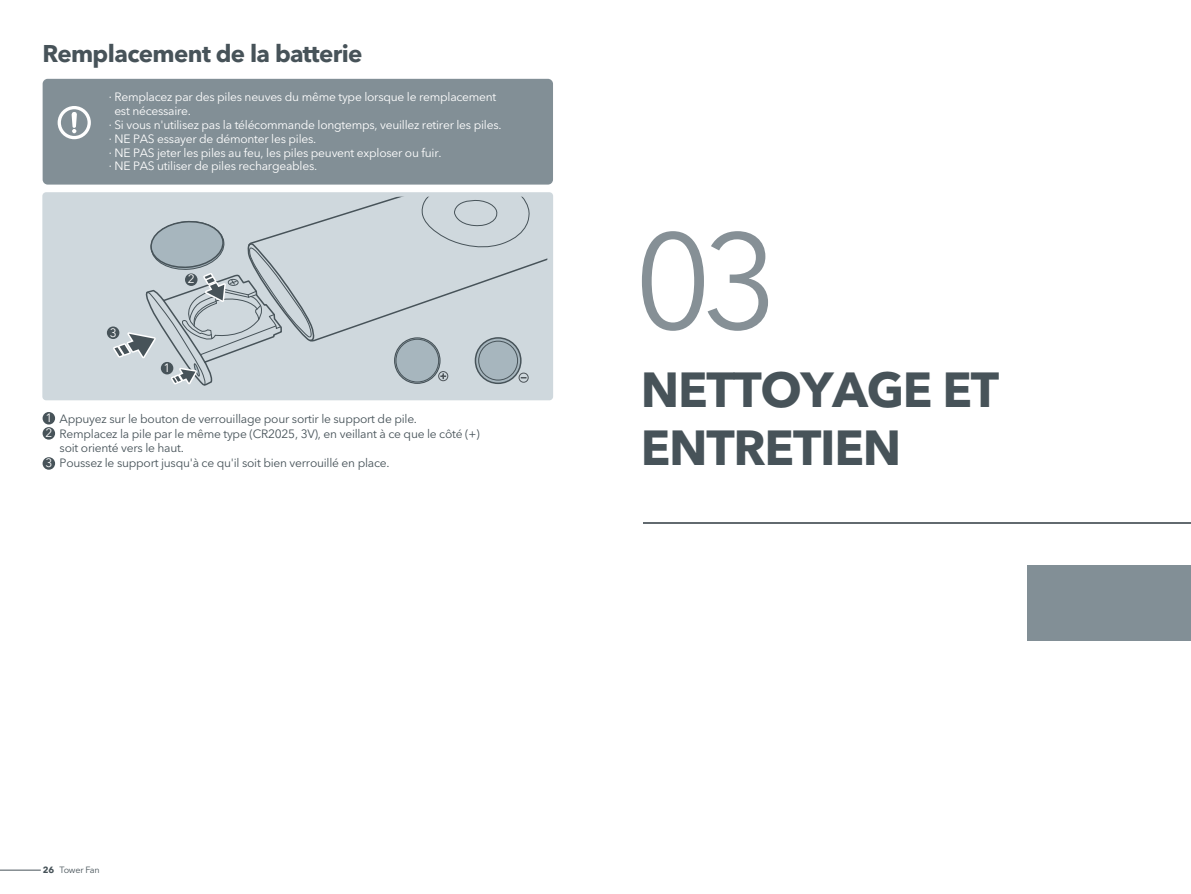
<style>
.page{position:relative;width:1191px;height:894px;background:#fff}
.page>*{position:absolute;margin:0;border:0;box-sizing:border-box;transform-origin:0 0}
.t1{font:133.8px "Avenir Next LT Pro";color:#869096}
.t2{font:700 48.75px/58.5px "Avenir Next LT Pro";letter-spacing:-.025em;color:#475359}
.t3{font:700 24px "Avenir Next LT Pro";letter-spacing:-.025em;color:#475359}
.t4{font:12px/15.1px "Avenir Next LT Pro";letter-spacing:-.02em;color:#fff}
.t5{font:12px/14.7px "Avenir Next LT Pro";letter-spacing:-.02em;color:#475359}
.t6{font:9px "Avenir Next LT Pro";letter-spacing:-.025em;color:#475359}
.s1{font-weight:700}
</style>
<div class="page">
<div style="left:1027px;top:564px;width:164px;height:76px;background:#828f96"></div>
<hr style="left:0;top:869px;width:41px;height:1px;background:#475359">
<div style="left:42px;top:192px;width:511px;height:208px;background:#cfd8dd;border-radius:4px"></div>
<div style="left:394px;top:338px;width:46px;height:45px;background:#a7b6be;border-radius:50%"></div>
<div style="left:394px;top:337px;width:46px;height:46px;border:1px solid #475359;border-radius:50%"></div>
<svg style="left:316px;top:196px;width:231px;height:145px"></svg>
<svg style="left:420px;top:196px;width:110px;height:58px"></svg>
<svg style="left:110px;top:220px;width:206px;height:166px"></svg>
<div style="left:107px;top:326px;width:12px;height:13px;background:#475359;border-radius:50%"></div>
<div style="left:396px;top:339px;width:43px;height:43px;border:1px solid #475359;border-radius:50%"></div>
<div style="left:438px;top:371px;width:10px;height:10px;border:1px solid #4e555a;border-radius:50%"></div>
<svg style="left:440px;top:373px;width:6px;height:6px"></svg>
<svg style="left:475px;top:338px;width:46px;height:45px"></svg>
<div style="left:475px;top:337px;width:46px;height:47px;border:2px solid #475359;border-radius:50%"></div>
<div style="left:478px;top:340px;width:40px;height:40px;border:1px solid #475359;border-radius:50%"></div>
<div style="left:519px;top:372px;width:9px;height:10px;border:1px solid #4e555a;border-radius:50%"></div>
<div style="left:43px;top:412px;width:12px;height:12px;background:#475359;border-radius:50%"></div>
<div style="left:43px;top:427px;width:12px;height:12px;background:#475359;border-radius:50%"></div>
<div style="left:43px;top:457px;width:12px;height:12px;background:#475359;border-radius:50%"></div>
<div style="left:43px;top:79px;width:510px;height:105px;background:#828f96;border-radius:5px"></div>
<svg style="left:58px;top:106px;width:33px;height:33px"></svg>
<hr style="left:643px;top:521px;width:548px;height:2px;background:#626a6f">
<h3 class="t3" style="left:42px;top:38px;width:322px">Remplacement de la batterie</h3>
<p class="t4" style="left:109px;top:89px;width:389px">· Remplacez par des piles neuves du même type lorsque le remplacement</p>
<p class="t4" style="left:114px;top:103px;width:78px">est nécessaire.</p>
<p class="t4" style="left:109px;top:117px;width:394px">· Si vous n'utilisez pas la télécommande longtemps, veuillez retirer les piles.</p>
<p class="t4" style="left:109px;top:131px;width:209px">· NE PAS essayer de démonter les piles.</p>
<p class="t4" style="left:109px;top:145px;width:334px">· NE PAS jeter les piles au feu, les piles peuvent exploser ou fuir.</p>
<p class="t4" style="left:109px;top:158px;width:210px">· NE PAS utiliser de piles rechargeables.</p>
<p class="t4" style="left:188px;top:271px;width:8px">2</p>
<p class="t4" style="left:110px;top:324px;width:8px">3</p>
<p class="t4" style="left:164px;top:360px;width:8px">1</p>
<p class="t4" style="left:45px;top:410px;width:8px">1<br>2</p>
<p class="t4" style="left:45px;top:455px;width:8px">3</p>
<p class="t5" style="left:60px;top:411px;width:422px">Appuyez sur le bouton de verrouillage pour sortir le support de pile.<br>Remplacez la pile par le même type (CR2025, 3V), en veillant à ce que le côté (+) soit orienté vers le haut.<br>Poussez le support jusqu'à ce qu'il soit bien verrouillé en place.</p>
<h1 class="t1" style="left:634px;top:202px;width:146px">03</h1>
<h2 class="t2" style="left:641px;top:360px;width:360px">NETTOYAGE ET<br>ENTRETIEN</h2>
<p class="t6" style="left:43px;top:863px;width:58px"><span class="s1">26</span> Tower Fan</p>
</div>
